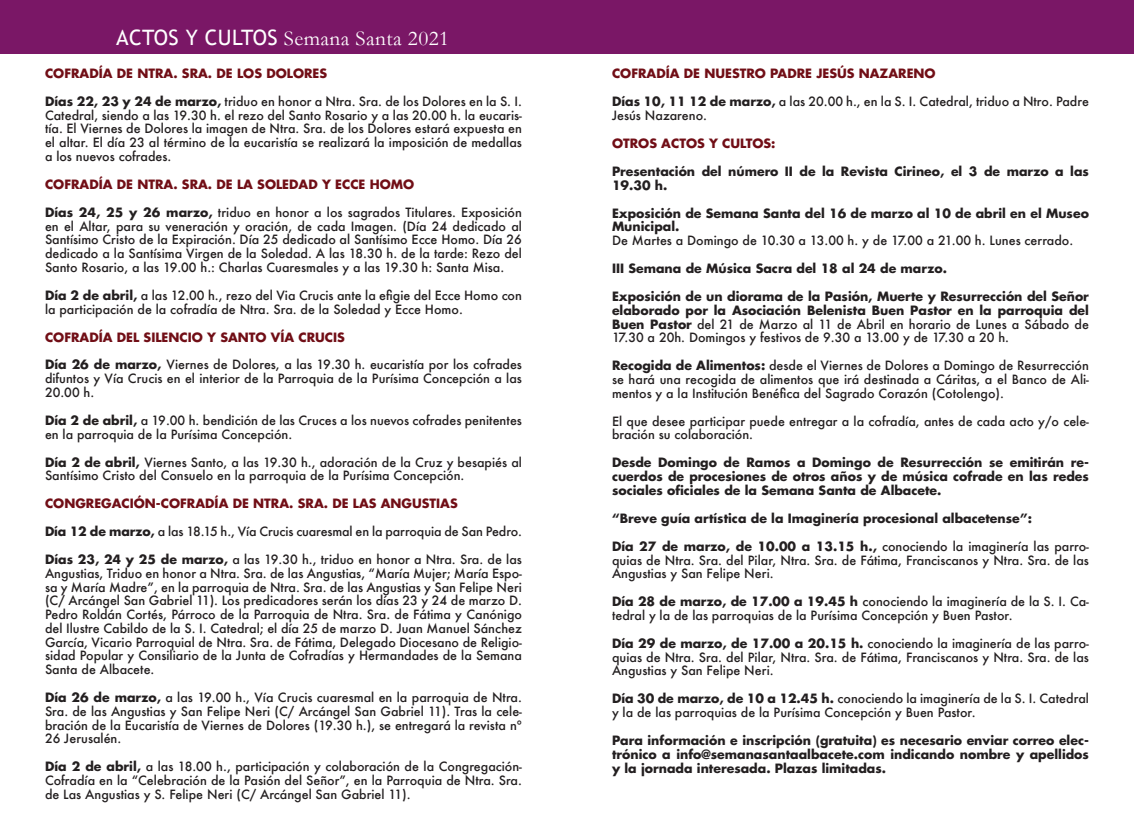
<style>
.page{position:relative;width:1134px;height:833px;background:#fff}
.page>*{position:absolute;margin:0;border:0;box-sizing:border-box;transform-origin:0 0}
.t1{font:21.25px "Garamond";letter-spacing:.02em;color:#fff}
.t2{font:500 12.5px/13.8px "Futura";color:#231f20;text-align:justify}
.t3{font:700 12.5px/13.8px "Futura";color:#231f20;text-align:justify}
.t4{font:700 12.5px "Futura";color:#710e16}
.s1{font-family:"Trebuchet MS"}
.s2{font-weight:700}
.s3{font-weight:500}
</style>
<div class="page">
<div style="left:0;top:0;width:1134px;height:53px;background:#7a1766"></div>
<h1 class="t1" style="left:116px;top:24px;width:334px"><span class="s1">ACTOS Y CULTOS</span> Semana Santa 2021</h1>
<p class="t4" style="left:45px;top:65px;width:284px">COFRADÍA DE NTRA. SRA. DE LOS DOLORES</p>
<p class="t2" style="left:45px;top:94px;width:478px"><span class="s2">Días 22, 23 y 24 de marzo,</span> triduo en honor a Ntra. Sra. de los Dolores en la S. I.<br>Catedral, siendo a las 19.30 h. el rezo del Santo Rosario y a las 20.00 h. la eucaris&shy;tía. El Viernes de Dolores la imagen de Ntra. Sra. de los Dolores estará expuesta en el altar. El día 23 al término de la eucaristía se realizará la imposición de medallas a los nuevos cofrades.</p>
<p class="t4" style="left:45px;top:176px;width:371px">COFRADÍA DE NTRA. SRA. DE LA SOLEDAD Y ECCE HOMO</p>
<p class="t2" style="left:45px;top:205px;width:478px"><span class="s2">Días 24, 25 y 26 marzo,</span> triduo en honor a los sagrados Titulares. Exposición en el Altar, para su veneración y oración, de cada Imagen. (Día 24 dedicado al Santísimo Cristo de la Expiración. Día 25 dedicado al Santísimo Ecce Homo. Día 26 dedicado a la Santísima Virgen de la Soledad. A las 18.30 h. de la tarde: Rezo del Santo Rosario, a las 19.00 h.: Charlas Cuaresmales y a las 19.30 h: Santa Misa.</p>
<p class="t2" style="left:45px;top:288px;width:478px"><span class="s2">Día 2 de abril,</span> a las 12.00 h., rezo del Via Crucis ante la efigie del Ecce Homo con la participación de la cofradía de Ntra. Sra. de la Soledad y Ecce Homo.</p>
<p class="t4" style="left:45px;top:328px;width:301px">COFRADÍA DEL SILENCIO Y SANTO VÍA CRUCIS</p>
<p class="t2" style="left:45px;top:358px;width:478px"><span class="s2">Día 26 de marzo,</span> Viernes de Dolores, a las 19.30 h. eucaristía por los cofrades difuntos y Vía Crucis en el interior de la Parroquia de la Purísima Concepción a las 20.00 h.</p>
<p class="t2" style="left:45px;top:413px;width:478px"><span class="s2">Día 2 de abril,</span> a 19.00 h. bendición de las Cruces a los nuevos cofrades penitentes en la parroquia de la Purísima Concepción.</p>
<p class="t2" style="left:45px;top:455px;width:478px"><span class="s2">Día 2 de abril,</span> Viernes Santo, a las 19.30 h., adoración de la Cruz y besapiés al<br>Santísimo Cristo del Consuelo en la parroquia de la Purísima Concepción.</p>
<p class="t4" style="left:45px;top:495px;width:414px">CONGREGACIÓN-COFRADÍA DE NTRA. SRA. DE LAS ANGUSTIAS</p>
<p class="t2" style="left:45px;top:524px;width:478px"><span class="s2">Día 12 de marzo,</span> a las 18.15 h., Vía Crucis cuaresmal en la parroquia de San Pedro.</p>
<p class="t2" style="left:45px;top:552px;width:478px"><span class="s2">Días 23, 24 y 25 de marzo,</span> a las 19.30 h., triduo en honor a Ntra. Sra. de las Angustias, Triduo en honor a Ntra. Sra. de las Angustias, “María Mujer; María Espo&shy;sa y María Madre”, en la parroquia de Ntra. Sra. de las Angustias y San Felipe Neri (C/ Arcángel San Gabriel 11). Los predicadores serán los días 23 y 24 de marzo D.<br>Pedro Roldán Cortés, Párroco de la Parroquia de Ntra. Sra. de Fátima y Canónigo del Ilustre Cabildo de la S. I. Catedral; el día 25 de marzo D. Juan Manuel Sánchez García, Vicario Parroquial de Ntra. Sra. de Fátima, Delegado Diocesano de Religio&shy;sidad Popular y Consiliario de la Junta de Cofradías y Hermandades de la Semana Santa de Albacete.</p>
<p class="t2" style="left:45px;top:690px;width:478px"><span class="s2">Día 26 de marzo,</span> a las 19.00 h., Vía Crucis cuaresmal en la parroquia de Ntra.<br>Sra. de las Angustias y San Felipe Neri (C/ Arcángel San Gabriel 11). Tras la cele&shy;bración de la Eucaristía de Viernes de Dolores (19.30 h.), se entregará la revista nº 26 Jerusalén.</p>
<p class="t2" style="left:45px;top:759px;width:478px"><span class="s2">Día 2 de abril,</span> a las 18.00 h., participación y colaboración de la Congregación-Cofradía en la “Celebración de la Pasión del Señor”, en la Parroquia de Ntra. Sra. de Las Angustias y S. Felipe Neri (C/ Arcángel San Gabriel 11).</p>
<p class="t4" style="left:612px;top:65px;width:325px">COFRADÍA DE NUESTRO PADRE JESÚS NAZARENO</p>
<p class="t2" style="left:612px;top:95px;width:478px"><span class="s2">Días 10, 11 12 de marzo,</span> a las 20.00 h., en la S. I. Catedral, triduo a Ntro. Padre<br>Jesús Nazareno.</p>
<p class="t4" style="left:612px;top:135px;width:165px">OTROS ACTOS Y CULTOS:</p>
<p class="t3" style="left:612px;top:164px;width:478px">Presentación del número II de la Revista Cirineo, el 3 de marzo a las<br>19.30 h.</p>
<p class="t3" style="left:612px;top:206px;width:478px">Exposición de Semana Santa del 16 de marzo al 10 de abril en el Museo<br>Municipal.</p>
<p class="t2" style="left:612px;top:233px;width:463px">De Martes a Domingo de 10.30 a 13.00 h. y de 17.00 a 21.00 h. Lunes cerrado.</p>
<p class="t3" style="left:612px;top:261px;width:336px">III Semana de Música Sacra del 18 al 24 de marzo.</p>
<p class="t3" style="left:612px;top:289px;width:478px">Exposición de un diorama de la Pasión, Muerte y Resurrección del Señor elaborado por la Asociación Belenista Buen Pastor en la parroquia del Buen Pastor <span class="s3">del 21 de Marzo al 11 de Abril en horario de Lunes a Sábado de 17.30 a 20h. Domingos y festivos de 9.30 a 13.00 y de 17.30 a 20 h.</span></p>
<p class="t2" style="left:612px;top:358px;width:478px"><span class="s2">Recogida de Alimentos:</span> desde el Viernes de Dolores a Domingo de Resurrección se hará una recogida de alimentos que irá destinada a Cáritas, a el Banco de Ali&shy;mentos y a la Institución Benéfica del Sagrado Corazón (Cotolengo).</p>
<p class="t2" style="left:612px;top:414px;width:478px">El que desee participar puede entregar a la cofradía, antes de cada acto y/o cele&shy;bración su colaboración.</p>
<p class="t3" style="left:612px;top:455px;width:478px">Desde Domingo de Ramos a Domingo de Resurrección se emitirán re&shy;cuerdos de procesiones de otros años y de música cofrade en las redes sociales oficiales de la Semana Santa de Albacete.</p>
<p class="t3" style="left:612px;top:511px;width:421px">“Breve guía artística de la Imaginería procesional albacetense”:</p>
<p class="t2" style="left:612px;top:539px;width:478px"><span class="s2">Día 27 de marzo, de 10.00 a 13.15 h.,</span> conociendo la imaginería las parro&shy;quias de Ntra. Sra. del Pilar, Ntra. Sra. de Fátima, Franciscanos y Ntra. Sra. de las Angustias y San Felipe Neri.</p>
<p class="t2" style="left:612px;top:594px;width:478px"><span class="s2">Día 28 de marzo, de 17.00 a 19.45 h</span> conociendo la imaginería de la S. I. Ca&shy;tedral y la de las parroquias de la Purísima Concepción y Buen Pastor.</p>
<p class="t2" style="left:612px;top:636px;width:478px"><span class="s2">Día 29 de marzo, de 17.00 a 20.15 h.</span> conociendo la imaginería de las parro&shy;quias de Ntra. Sra. del Pilar, Ntra. Sra. de Fátima, Franciscanos y Ntra. Sra. de las Angustias y San Felipe Neri.</p>
<p class="t2" style="left:612px;top:691px;width:478px"><span class="s2">Día 30 de marzo, de 10 a 12.45 h.</span> conociendo la imaginería de la S. I. Catedral y la de las parroquias de la Purísima Concepción y Buen Pastor.</p>
<p class="t3" style="left:612px;top:733px;width:478px">Para información e inscripción (gratuita) es necesario enviar correo elec&shy;trónico a info@semanasantaalbacete.com indicando nombre y apellidos y la jornada interesada. Plazas limitadas.</p>
</div>
